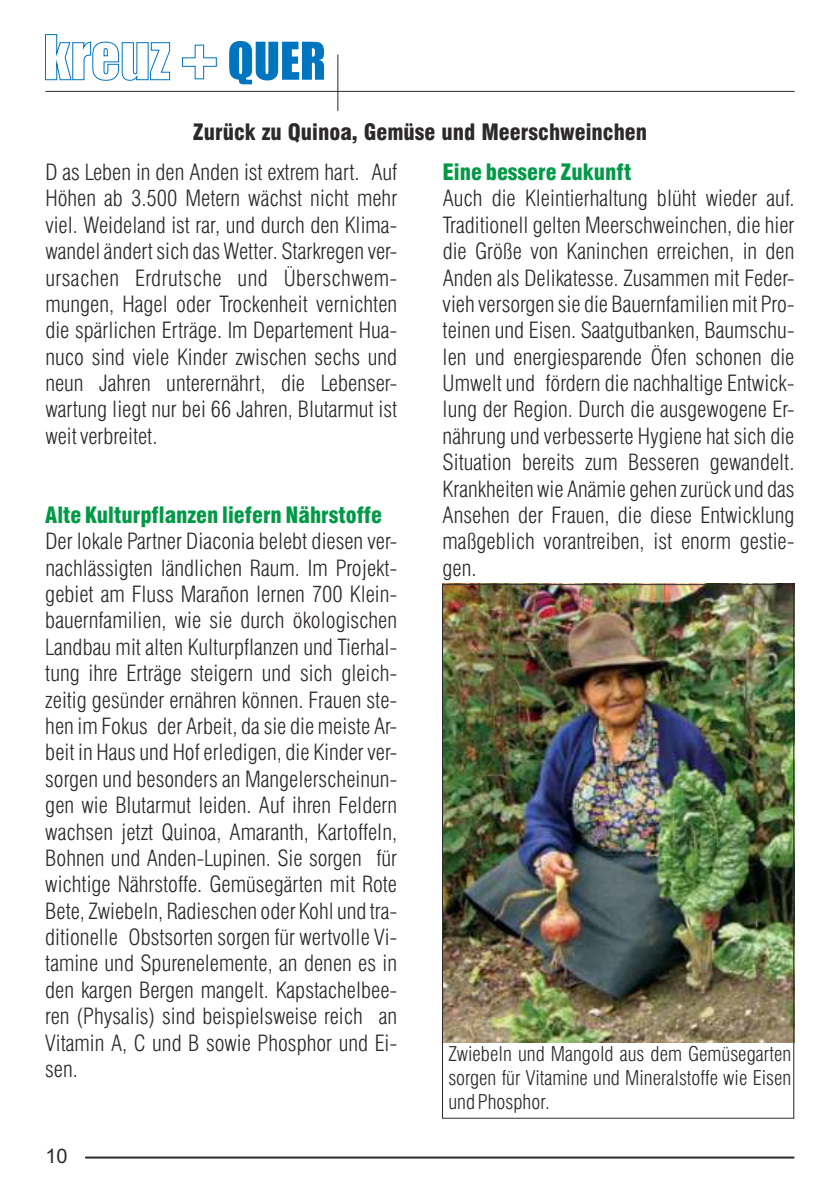
<style>
.page{position:relative;width:840px;height:1191px;background:#fff}
.page>*{position:absolute;margin:0;border:0;box-sizing:border-box;transform-origin:0 0}
.t1{font:300 condensed 22px/26.4px "Swiss 721 BT";color:#2b2929;text-align:justify}
.t2{font:900 condensed 22px "Swiss 721 BT";color:#009945}
.t3{font:900 condensed 22px "Swiss 721 BT";color:#2b2929}
.t4{font:300 condensed 22px "Swiss 721 BT";letter-spacing:.02em;color:#2b2929}
.t5{font:300 condensed 20px/24px "Swiss 721 BT";color:#2b2929;text-align:justify}
.t6{font:20px "Arial";color:#2b2929}
</style>
<div class="page">
<img style="left:444px;top:584px;width:350px;height:458px">
<hr style="left:85px;top:1156px;width:709px;height:2px;background:#2b2929">
<hr style="left:45px;top:91px;width:749px;height:1px;background:#2b2929">
<hr style="left:337px;top:54px;width:1px;height:57px;background:#2b2929">
<svg style="left:229px;top:41px;width:95px;height:43px"></svg>
<svg style="left:181px;top:44px;width:36px;height:36px"></svg>
<svg style="left:45px;top:34px;width:125px;height:47px"></svg>
<p class="t3" style="left:192px;top:124px;width:456px">Zurück zu Quinoa, Gemüse und Meerschweinchen</p>
<p class="t1" style="left:45px;top:161px;width:353px">D as Leben in den Anden ist extrem hart. Auf<br>Höhen ab 3.500 Metern wächst nicht mehr</p>
<p class="t2" style="left:442px;top:163px;width:190px">Eine bessere Zukunft</p>
<p class="t1" style="left:442px;top:187px;width:353px">Auch die Kleintierhaltung blüht wieder auf.</p>
<p class="t1" style="left:45px;top:214px;width:353px">viel. Weideland ist rar, und durch den Klima-</p>
<p class="t1" style="left:442px;top:214px;width:353px">Traditionell gelten Meerschweinchen, die hier</p>
<p class="t1" style="left:45px;top:240px;width:353px">wandel ändert sich das Wetter. Starkregen ver-</p>
<p class="t1" style="left:442px;top:240px;width:353px">die Größe von Kaninchen erreichen, in den</p>
<p class="t4" style="left:45px;top:269px;width:353px">ursachen Erdrutsche und Überschwem-</p>
<p class="t1" style="left:442px;top:266px;width:353px">Anden als Delikatesse. Zusammen mit Feder-</p>
<p class="t1" style="left:45px;top:293px;width:353px">mungen, Hagel oder Trockenheit vernichten</p>
<p class="t1" style="left:442px;top:293px;width:353px">vieh versorgen sie die Bauernfamilien mit Pro-</p>
<p class="t1" style="left:45px;top:319px;width:353px">die spärlichen Erträge. Im Departement Hua-</p>
<p class="t1" style="left:442px;top:319px;width:353px">teinen und Eisen. Saatgutbanken, Baumschu-</p>
<p class="t1" style="left:45px;top:346px;width:353px">nuco sind viele Kinder zwischen sechs und</p>
<p class="t1" style="left:442px;top:346px;width:353px">len und energiesparende Öfen schonen die</p>
<p class="t1" style="left:45px;top:372px;width:353px">neun Jahren unterernährt, die Lebenser-</p>
<p class="t1" style="left:442px;top:372px;width:353px">Umwelt und fördern die nachhaltige Entwick-</p>
<p class="t1" style="left:45px;top:398px;width:353px">wartung liegt nur bei 66 Jahren, Blutarmut ist</p>
<p class="t1" style="left:442px;top:398px;width:353px">lung der Region. Durch die ausgewogene Er-</p>
<p class="t1" style="left:45px;top:425px;width:114px">weit verbreitet.</p>
<p class="t1" style="left:442px;top:425px;width:353px">nährung und verbesserte Hygiene hat sich die Situation bereits zum Besseren gewandelt.<br>Krankheiten wie Anämie gehen zurück und das Ansehen der Frauen, die diese Entwicklung</p>
<p class="t1" style="left:45px;top:530px;width:353px">Der lokale Partner Diaconia belebt diesen ver-</p>
<p class="t1" style="left:442px;top:530px;width:353px">maßgeblich vorantreiben, ist enorm gestie-</p>
<p class="t1" style="left:45px;top:557px;width:353px">nachlässigten ländlichen Raum. Im Projekt-</p>
<p class="t1" style="left:442px;top:557px;width:36px">gen.</p>
<p class="t1" style="left:45px;top:583px;width:353px">gebiet am Fluss Marañon lernen 700 Klein&shy;bauernfamilien, wie sie durch ökologischen Landbau mit alten Kulturpflanzen und Tierhal&shy;tung ihre Erträge steigern und sich gleich&shy;zeitig gesünder ernähren können. Frauen ste&shy;hen im Fokus der Arbeit, da sie die meiste Ar&shy;beit in Haus und Hof erledigen, die Kinder ver&shy;sorgen und besonders an Mangelerscheinun&shy;gen wie Blutarmut leiden. Auf ihren Feldern wachsen jetzt Quinoa, Amaranth, Kartoffeln, Bohnen und Anden-Lupinen. Sie sorgen für wichtige Nährstoffe. Gemüsegärten mit Rote Bete, Zwiebeln, Radieschen oder Kohl und tra&shy;ditionelle Obstsorten sorgen für wertvolle Vi&shy;tamine und Spurenelemente, an denen es in den kargen Bergen mangelt. Kapstachelbee&shy;ren (Physalis) sind beispielsweise reich an Vitamin A, C und B sowie Phosphor und Ei&shy;sen.</p>
<p class="t2" style="left:45px;top:506px;width:338px">Alte Kulturpflanzen liefern Nährstoffe</p>
<p class="t5" style="left:448px;top:1044px;width:344px">Zwiebeln und Mangold aus dem Gemüsegarten sorgen für Vitamine und Mineralstoffe wie Eisen und Phosphor.</p>
<p class="t6" style="left:45px;top:1148px;width:24px">10</p>
</div>
